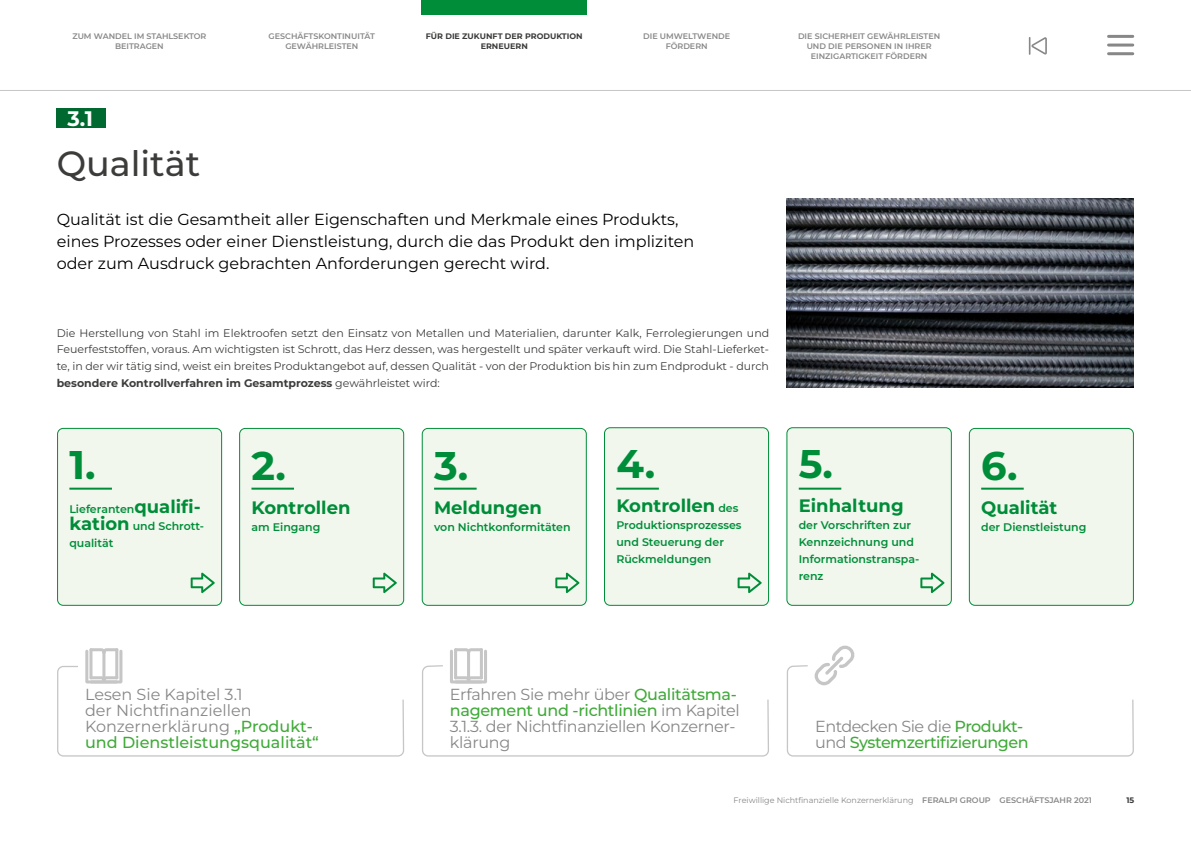
<style>
.page{position:relative;width:1191px;height:842px;background:#fff}
.page>*{position:absolute;margin:0;border:0;box-sizing:border-box;transform-origin:0 0}
.t1{font:700 40px "Montserrat";color:#008d39}
.t2{font:500 35px "Montserrat";color:#3c3c3b}
.t3{font:700 21px "Montserrat";color:#fff}
.t4{font:700 18px "Montserrat";color:#008d39}
.t5{font:16px/22px "Montserrat";color:#000}
.t6{font:16px/16px "Montserrat";letter-spacing:-.02em;color:#878787}
.t7{font:16px/16px "Montserrat";color:#878787}
.t8{font:500 16px/16px "Montserrat";letter-spacing:-.03em;color:#40aa39}
.t9{font:11px/17px "Montserrat";color:#3c3c3b;text-align:justify}
.t10{font:600 11px/17px "Montserrat";color:#008d39}
.t11{font:600 8px/10px "Montserrat";color:#878787;text-align:center}
.t12{font:8px "Montserrat";color:#878787}
.t13{font:700 8px/10px "Montserrat";color:#3c3c3b;text-align:center}
.s1{font-weight:700}
.s2{font-weight:700;font-size:18px}
.s3{font-weight:600;font-size:11px}
.s4{font-weight:500;color:#40aa39}
.s5{font-weight:400;color:#878787}
.s6{font-weight:600}
</style>
<div class="page">
<div style="left:421px;top:0;width:166px;height:14px;background:#008d39"></div>
<hr style="left:0;top:90px;width:1191px;height:1px;background:#c6c6c6">
<svg style="left:1028px;top:37px;width:18px;height:18px"></svg>
<hr style="left:1108px;top:35px;width:24px;height:3px;background:#878787">
<hr style="left:1108px;top:44px;width:24px;height:3px;background:#878787">
<hr style="left:1108px;top:52px;width:24px;height:3px;background:#878787">
<svg style="left:57px;top:648px;width:348px;height:109px"></svg>
<svg style="left:422px;top:648px;width:347px;height:109px"></svg>
<div style="left:57px;top:108px;width:49px;height:20px;background:#00692f"></div>
<svg style="left:786px;top:645px;width:348px;height:112px"></svg>
<img style="left:786px;top:198px;width:347px;height:189px">
<div style="left:58px;top:428px;width:164px;height:177px;background:#f1f7ed;border-radius:6px"></div>
<div style="left:57px;top:428px;width:165px;height:178px;border:1px solid #008d39;border-radius:6px"></div>
<div style="left:969px;top:428px;width:164px;height:177px;background:#f1f7ed;border-radius:6px"></div>
<div style="left:968px;top:428px;width:165px;height:178px;border:1px solid #008d39;border-radius:6px"></div>
<div style="left:240px;top:428px;width:164px;height:177px;background:#f1f7ed;border-radius:6px"></div>
<div style="left:239px;top:428px;width:165px;height:178px;border:1px solid #008d39;border-radius:6px"></div>
<div style="left:422px;top:428px;width:164px;height:177px;background:#f1f7ed;border-radius:6px"></div>
<div style="left:422px;top:428px;width:165px;height:178px;border:1px solid #008d39;border-radius:6px"></div>
<div style="left:604px;top:428px;width:164px;height:177px;background:#f1f7ed;border-radius:6px"></div>
<div style="left:604px;top:427px;width:165px;height:179px;border:1px solid #008d39;border-radius:6px"></div>
<div style="left:787px;top:428px;width:164px;height:177px;background:#f1f7ed;border-radius:6px"></div>
<div style="left:786px;top:427px;width:165px;height:179px;border:1px solid #008d39;border-radius:6px"></div>
<hr style="left:69px;top:488px;width:43px;height:2px;background:#008d39">
<hr style="left:251px;top:488px;width:43px;height:2px;background:#008d39">
<hr style="left:434px;top:488px;width:42px;height:2px;background:#008d39">
<hr style="left:616px;top:488px;width:43px;height:2px;background:#008d39">
<hr style="left:798px;top:488px;width:43px;height:2px;background:#008d39">
<hr style="left:981px;top:488px;width:42px;height:2px;background:#008d39">
<svg style="left:191px;top:573px;width:24px;height:20px"></svg>
<svg style="left:373px;top:573px;width:24px;height:20px"></svg>
<svg style="left:555px;top:573px;width:24px;height:20px"></svg>
<svg style="left:737px;top:573px;width:24px;height:20px"></svg>
<svg style="left:920px;top:573px;width:24px;height:20px"></svg>
<p class="t11" style="left:72px;top:31px;width:136px">ZUM WANDEL IM STAHLSEKTOR<br>BEITRAGEN</p>
<p class="t11" style="left:269px;top:31px;width:108px">GESCHÄFTSKONTINUITÄT<br>GEWÄHRLEISTEN</p>
<p class="t13" style="left:426px;top:31px;width:158px">FÜR DIE ZUKUNFT DER PRODUKTION<br>ERNEUERN</p>
<p class="t11" style="left:643px;top:31px;width:88px">DIE UMWELTWENDE<br>FÖRDERN</p>
<p class="t11" style="left:798px;top:31px;width:144px">DIE SICHERHEIT GEWÄHRLEISTEN<br>UND DIE PERSONEN IN IHRER<br>EINZIGARTIGKEIT FÖRDERN</p>
<h3 class="t3" style="left:67px;top:104px;width:27px">3.1</h3>
<h2 class="t2" style="left:57px;top:140px;width:145px">Qualität</h2>
<h3 class="t5" style="left:57px;top:208px;width:639px">Qualität ist die Gesamtheit aller Eigenschaften und Merkmale eines Produkts, eines Prozesses oder einer Dienstleistung, durch die das Produkt den impliziten oder zum Ausdruck gebrachten Anforderungen gerecht wird.</h3>
<p class="t9" style="left:57px;top:324px;width:714px">Die Herstellung von Stahl im Elektroofen setzt den Einsatz von Metallen und Materialien, darunter Kalk, Ferrolegierungen und Feuerfeststoffen, voraus. Am wichtigsten ist Schrott, das Herz dessen, was hergestellt und später verkauft wird. Die Stahl-Lieferket&shy;te, in der wir tätig sind, weist ein breites Produktangebot auf, dessen Qualität - von der Produktion bis hin zum Endprodukt - durch <span class="s1">besondere Kontrollverfahren im Gesamtprozess</span> gewährleistet wird:</p>
<h1 class="t1" style="left:69px;top:438px;width:28px">1.</h1>
<p class="t10" style="left:69px;top:500px;width:136px">Lieferanten<span class="s2">qualifi&shy;kation</span> und Schrott&shy;qualität</p>
<h1 class="t1" style="left:251px;top:439px;width:36px">2.</h1>
<h3 class="t4" style="left:251px;top:496px;width:100px">Kontrollen</h3>
<p class="t10" style="left:251px;top:518px;width:70px">am Eingang</p>
<h1 class="t1" style="left:434px;top:439px;width:36px">3.</h1>
<h3 class="t4" style="left:434px;top:496px;width:109px">Meldungen</h3>
<p class="t10" style="left:434px;top:518px;width:138px">von Nichtkonformitäten</p>
<h1 class="t1" style="left:616px;top:437px;width:40px">4.</h1>
<h3 class="t4" style="left:616px;top:494px;width:124px">Kontrollen <span class="s3">des</span></h3>
<p class="t10" style="left:616px;top:516px;width:127px">Produktionsprozesses und Steuerung der<br>Rückmeldungen</p>
<h1 class="t1" style="left:798px;top:437px;width:36px">5.</h1>
<h3 class="t4" style="left:798px;top:494px;width:106px">Einhaltung</h3>
<p class="t10" style="left:798px;top:516px;width:122px">der Vorschriften zur<br>Kennzeichnung und<br>Informationstranspa&shy;renz</p>
<h1 class="t1" style="left:981px;top:439px;width:38px">6.</h1>
<h3 class="t4" style="left:981px;top:496px;width:78px">Qualität</h3>
<p class="t10" style="left:981px;top:518px;width:107px">der Dienstleistung</p>
<h3 class="t7" style="left:85px;top:686px;width:235px">Lesen Sie Kapitel 3.1<br>der Nichtfinanziellen<br>Konzernerklärung <span class="s4">„Produkt&shy;und Dienstleistungsqualität“</span></h3>
<h3 class="t6" style="left:450px;top:686px;width:291px">Erfahren Sie mehr über <span class="s4">Qualitätsma&shy;nagement und -richtlinien</span> im Kapitel<br>3.1.3. der Nichtfinanziellen Konzerner&shy;klärung</h3>
<h3 class="t8" style="left:815px;top:718px;width:215px"><span class="s5">Entdecken Sie die</span> Produkt&shy;<span class="s5">und</span> Systemzertifizierungen</h3>
<p class="t12" style="left:733px;top:795px;width:360px">Freiwillige Nichtfinanzielle Konzernerklärung <span class="s6">FERALPI GROUP GESCHÄFTSJAHR 2021</span></p>
<p class="t13" style="left:1126px;top:795px;width:9px">15</p>
</div>
